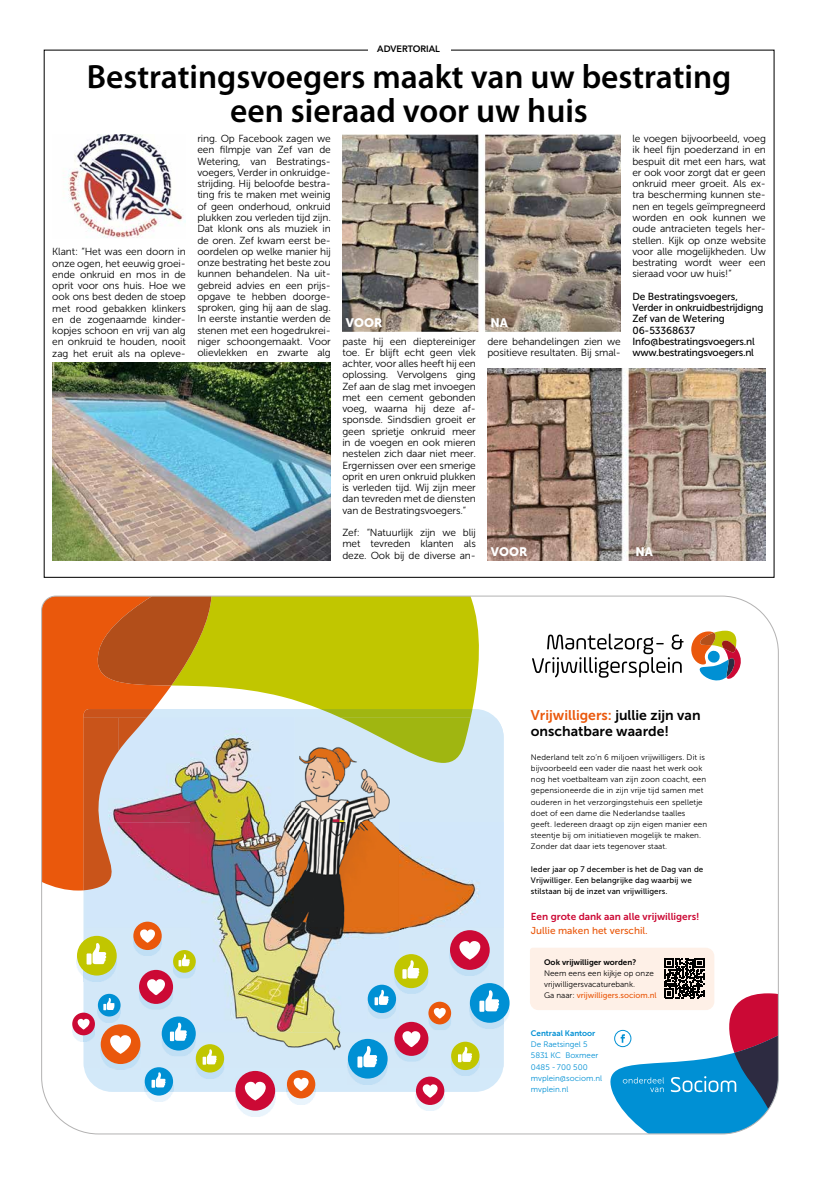
<style>
.page{position:relative;width:820px;height:1177px;background:#fff}
.page>*{position:absolute;margin:0;border:0;box-sizing:border-box;transform-origin:0 0}
.t1{font:600 33.8px/33.8px "Myriad Pro";color:#000;text-align:center}
.t2{font:14px/16.8px "Museo Sans 700";color:#000}
.t3{font:12.3px "Museo Sans 900";color:#fff}
.t4{font:10.2px/11.3px "Museo Sans 300";letter-spacing:-.01em;color:#000;text-align:justify}
.t5{font:10.2px/11.3px "Museo Sans 500";letter-spacing:-.02em;color:#000}
.t6{font:10px "Museo Sans 700";color:#cc0935}
.t7{font:10px "Museo Sans 500";color:#ea580c}
.t8{font:600 9.2px "Avenir Next LT Pro";color:#000}
.t9{font:8px/11.2px "Museo Sans 300";letter-spacing:.01em;color:#000}
.t10{font:8px/11.2px "Museo Sans 500";letter-spacing:.01em;color:#000}
.t11{font:8px/11.2px "Museo Sans 300";color:#0090d4}
.t12{font:8px "Museo Sans 500";color:#ea580c}
.t13{font:8px "Museo Sans 700";color:#000}
.t14{font:8px "Museo Sans 700";color:#0090d4}
.s1{color:#ea580c}
.s2{font-family:"Museo Sans 300";color:#000}
</style>
<div class="page">
<img style="left:342px;top:134px;width:278px;height:197px">
<img style="left:487px;top:368px;width:278px;height:192px">
<img style="left:52px;top:362px;width:279px;height:198px">
<img style="left:63px;top:134px;width:123px;height:104px">
<svg style="left:41px;top:595px;width:737px;height:539px"></svg>
<p class="t8" style="left:377px;top:43px;width:64px">ADVERTORIAL</p>
<h1 class="t1" style="left:87px;top:59px;width:645px">Bestratingsvoegers maakt van uw bestrating een sieraad voor uw huis</h1>
<p class="t4" style="left:197px;top:133px;width:135px">ring. Op Facebook zagen we een filmpje van Zef van de Wetering, van Bestratings&shy;voegers, Verder in onkruidge&shy;strijding. Hij beloofde bestra&shy;ting fris te maken met weinig of geen onderhoud, onkruid plukken zou verleden tijd zijn.<br>Dat klonk ons als muziek in de oren. Zef kwam eerst be&shy;oordelen op welke manier hij onze bestrating het beste zou kunnen behandelen. Na uit&shy;gebreid advies en een prijs&shy;opgave te hebben doorge&shy;sproken, ging hij aan de slag.<br>In eerste instantie werden de stenen met een hogedrukrei&shy;niger schoongemaakt. Voor olievlekken en zwarte alg</p>
<p class="t4" style="left:632px;top:133px;width:135px">le voegen bijvoorbeeld, voeg ik heel fijn poederzand in en bespuit dit met een hars, wat er ook voor zorgt dat er geen onkruid meer groeit. Als ex&shy;tra bescherming kunnen ste&shy;nen en tegels geïmpregneerd worden en ook kunnen we oude antracieten tegels her&shy;stellen. Kijk op onze website voor alle mogelijkheden. Uw bestrating wordt weer een sieraad voor uw huis!”</p>
<p class="t5" style="left:632px;top:291px;width:133px">De Bestratingsvoegers,<br>Verder in onkruidbestrijdigng<br>Zef van de Wetering<br>06-53368637<br>Info@bestratingsvoegers.nl www.bestratingsvoegers.nl</p>
<p class="t4" style="left:52px;top:246px;width:135px">Klant: “Het was een doorn in onze ogen, het eeuwig groei&shy;ende onkruid en mos in de oprit voor ons huis. Hoe we ook ons best deden de stoep met rood gebakken klinkers en de zogenaamde kinder&shy;kopjes schoon en vrij van alg en onkruid te houden, nooit zag het eruit als na opleve-</p>
<p class="t3" style="left:346px;top:315px;width:38px">VOOR</p>
<p class="t3" style="left:490px;top:315px;width:19px">NA</p>
<p class="t4" style="left:342px;top:335px;width:135px">paste hij een dieptereiniger toe. Er blijft echt geen vlek achter, voor alles heeft hij een oplossing. Vervolgens ging Zef aan de slag met invoegen met een cement gebonden voeg, waarna hij deze af&shy;sponsde. Sindsdien groeit er geen sprietje onkruid meer in de voegen en ook mieren nestelen zich daar niet meer.<br>Ergernissen over een smerige oprit en uren onkruid plukken is verleden tijd. Wij zijn meer dan tevreden met de diensten van de Bestratingsvoegers.”</p>
<p class="t4" style="left:342px;top:527px;width:135px">Zef: “Natuurlijk zijn we blij met tevreden klanten als deze. Ook bij de diverse an-</p>
<p class="t4" style="left:487px;top:335px;width:135px">dere behandelingen zien we positieve resultaten. Bij smal-</p>
<p class="t3" style="left:491px;top:544px;width:38px">VOOR</p>
<p class="t3" style="left:635px;top:544px;width:19px">NA</p>
<h2 class="t2" style="left:530px;top:706px;width:171px"><span class="s1">Vrijwilligers:</span> jullie zijn van onschatbare waarde!</h2>
<p class="t9" style="left:530px;top:751px;width:178px">Nederland telt zo’n 6 miljoen vrijwilligers. Dit is bijvoorbeeld een vader die naast het werk ook nog het voetbalteam van zijn zoon coacht, een gepensioneerde die in zijn vrije tijd samen met ouderen in het verzorgingstehuis een spelletje doet of een dame die Nederlandse taalles geeft. Iedereen draagt op zijn eigen manier een steentje bij om initiatieven mogelijk te maken.<br>Zonder dat daar iets tegenover staat.</p>
<p class="t10" style="left:530px;top:863px;width:174px">Ieder jaar op 7 december is het de Dag van de<br>Vrijwilliger. Een belangrijke dag waarbij we stilstaan bij de inzet van vrijwilligers.</p>
<p class="t6" style="left:530px;top:910px;width:170px">Een grote dank aan alle vrijwilligers!</p>
<p class="t7" style="left:530px;top:924px;width:118px">Jullie maken het verschil.</p>
<p class="t13" style="left:544px;top:957px;width:94px">Ook vrijwilliger worden?</p>
<p class="t9" style="left:544px;top:967px;width:111px">Neem eens een kijkje op onze vrijwilligersvacaturebank.</p>
<p class="t12" style="left:544px;top:991px;width:114px"><span class="s2">Ga naar:</span> vrijwilligers.sociom.nl</p>
<p class="t14" style="left:530px;top:1028px;width:66px">Centraal Kantoor</p>
<p class="t11" style="left:530px;top:1038px;width:73px">De Raetsingel 5<br>5831 KC Boxmeer<br>0485 - 700 500 mvplein@sociom.nl mvplein.nl</p>
</div>
